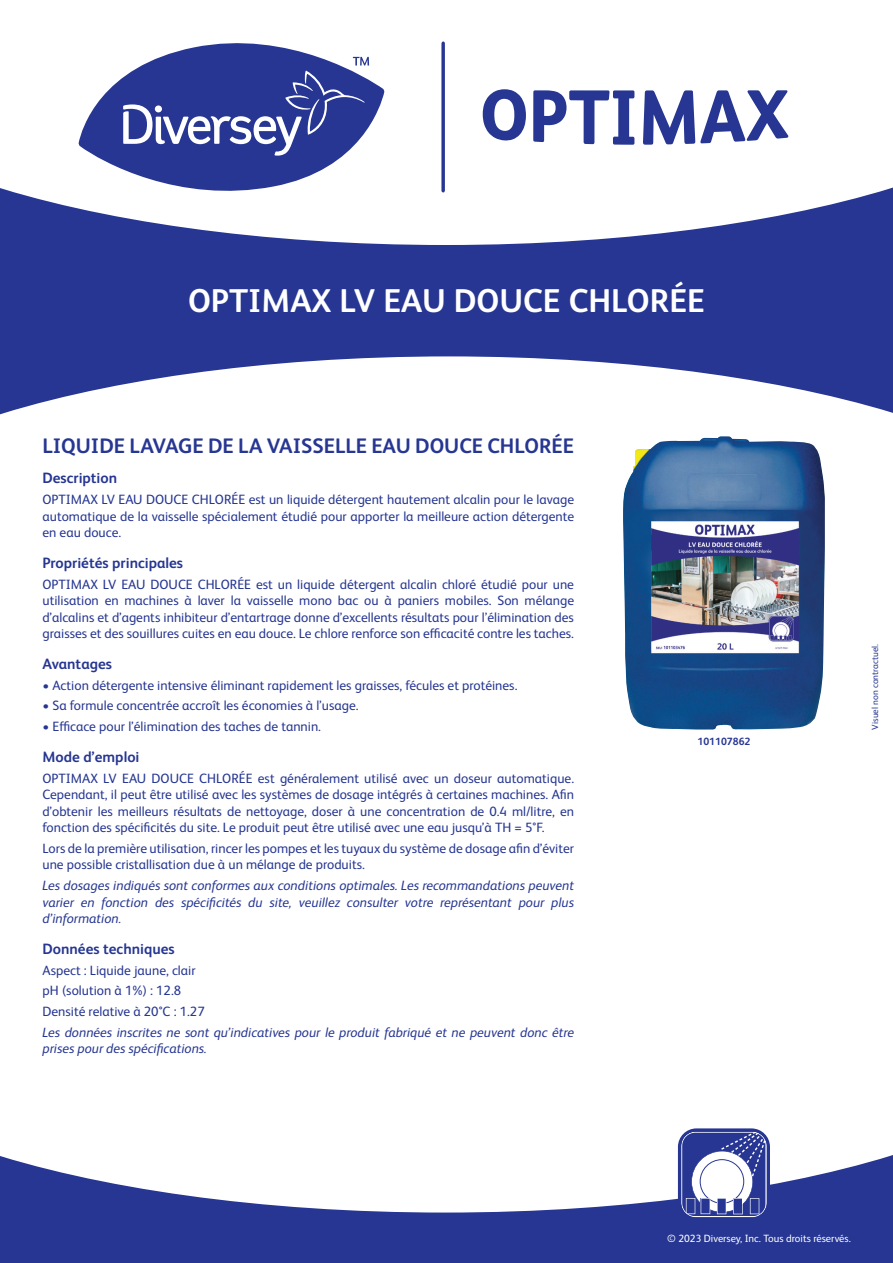
<style>
.page{position:relative;width:893px;height:1263px;background:#fff}
.page>*{position:absolute;margin:0;border:0;box-sizing:border-box;transform-origin:0 0}
.t1{font:700 33px "FS Albert Pro";color:#fff}
.t2{font:700 21px "FS Albert Pro";color:#263692}
.t3{font:700 15px "FS Albert Pro";color:#263692}
.t4{font:13.5px/16.5px "FS Albert Pro";color:#263692;text-align:justify}
.t5{font:italic 13.5px/16.5px "FS Albert Pro";color:#263692;text-align:justify}
.t6{font:10.5px "FS Albert Pro";color:#fff}
.t7{font:700 10.5px "FS Albert Pro";color:#263692}
.t8{font:9px "FS Albert Pro";color:#263692}
</style>
<div class="page">
<svg style="left:0;top:187px;width:893px;height:228px;fill:#263692"></svg>
<svg style="left:0;top:1148px;width:893px;height:115px;fill:#263692"></svg>
<svg style="left:679px;top:1132px;width:89px;height:87px"></svg>
<div style="left:678px;top:1128px;width:92px;height:92px;border:3px solid #263692;border-radius:17px"></div>
<img style="left:623px;top:436px;width:202px;height:294px">
<svg style="left:78px;top:43px;width:307px;height:161px"></svg>
<svg style="left:123px;top:57px;width:246px;height:99px;background:#4b58a4"></svg>
<svg style="left:441px;top:43px;width:4px;height:148px"></svg>
<svg style="left:483px;top:89px;width:43px;height:52px"></svg>
<svg style="left:533px;top:90px;width:101px;height:55px"></svg>
<svg style="left:643px;top:90px;width:145px;height:55px"></svg>
<h1 class="t1" style="left:188px;top:278px;width:518px">OPTIMAX LV EAU DOUCE CHLORÉE</h1>
<h2 class="t2" style="left:43px;top:430px;width:533px">LIQUIDE LAVAGE DE LA VAISSELLE EAU DOUCE CHLORÉE</h2>
<p class="t3" style="left:43px;top:468px;width:76px">Description</p>
<p class="t4" style="left:43px;top:490px;width:533px">OPTIMAX LV EAU DOUCE CHLORÉE est un liquide détergent hautement alcalin pour le lavage automatique de la vaisselle spécialement étudié pour apporter la meilleure action détergente en eau douce.</p>
<p class="t3" style="left:43px;top:552px;width:142px">Propriétés principales</p>
<p class="t4" style="left:43px;top:575px;width:533px">OPTIMAX LV EAU DOUCE CHLORÉE est un liquide détergent alcalin chloré étudié pour une utilisation en machines à laver la vaisselle mono bac ou à paniers mobiles. Son mélange d’alcalins et d’agents inhibiteur d’entartrage donne d’excellents résultats pour l’élimination des graisses et des souillures cuites en eau douce. Le chlore renforce son efficacité contre les taches.</p>
<p class="t3" style="left:43px;top:653px;width:71px">Avantages</p>
<p class="t4" style="left:43px;top:676px;width:476px">• Action détergente intensive éliminant rapidement les graisses, fécules et protéines.</p>
<p class="t4" style="left:43px;top:696px;width:318px">• Sa formule concentrée accroît les économies à l’usage.</p>
<p class="t4" style="left:43px;top:717px;width:280px">• Efficace pour l’élimination des taches de tannin.</p>
<p class="t3" style="left:43px;top:746px;width:99px">Mode d’emploi</p>
<p class="t4" style="left:43px;top:769px;width:533px">OPTIMAX LV EAU DOUCE CHLORÉE est généralement utilisé avec un doseur automatique.<br>Cependant, il peut être utilisé avec les systèmes de dosage intégrés à certaines machines. Afin d’obtenir les meilleurs résultats de nettoyage, doser à une concentration de 0.4 ml/litre, en fonction des spécificités du site. Le produit peut être utilisé avec une eau jusqu’à TH = 5°F.</p>
<p class="t4" style="left:43px;top:839px;width:533px">Lors de la première utilisation, rincer les pompes et les tuyaux du système de dosage afin d’éviter une possible cristallisation due à un mélange de produits.</p>
<p class="t5" style="left:43px;top:876px;width:533px">Les dosages indiqués sont conformes aux conditions optimales. Les recommandations peuvent varier en fonction des spécificités du site, veuillez consulter votre représentant pour plus d’information.</p>
<p class="t3" style="left:43px;top:938px;width:134px">Données techniques</p>
<p class="t4" style="left:43px;top:959px;width:164px;line-height:20.7px;text-align:left">Aspect : Liquide jaune, clair pH (solution à 1%) : 12.8<br>Densité relative à 20°C : 1.27</p>
<p class="t5" style="left:43px;top:1023px;width:533px">Les données inscrites ne sont qu’indicatives pour le produit fabriqué et ne peuvent donc être prises pour des spécifications.</p>
<p class="t7" style="left:697px;top:734px;width:55px">101107862</p>
<p class="t8" style="left:869px;top:729px;width:87px;rotate:-90deg">Visuel non contractuel.</p>
<p class="t6" style="left:667px;top:1231px;width:185px">© 2023 Diversey, Inc. Tous droits réservés.</p>
</div>
